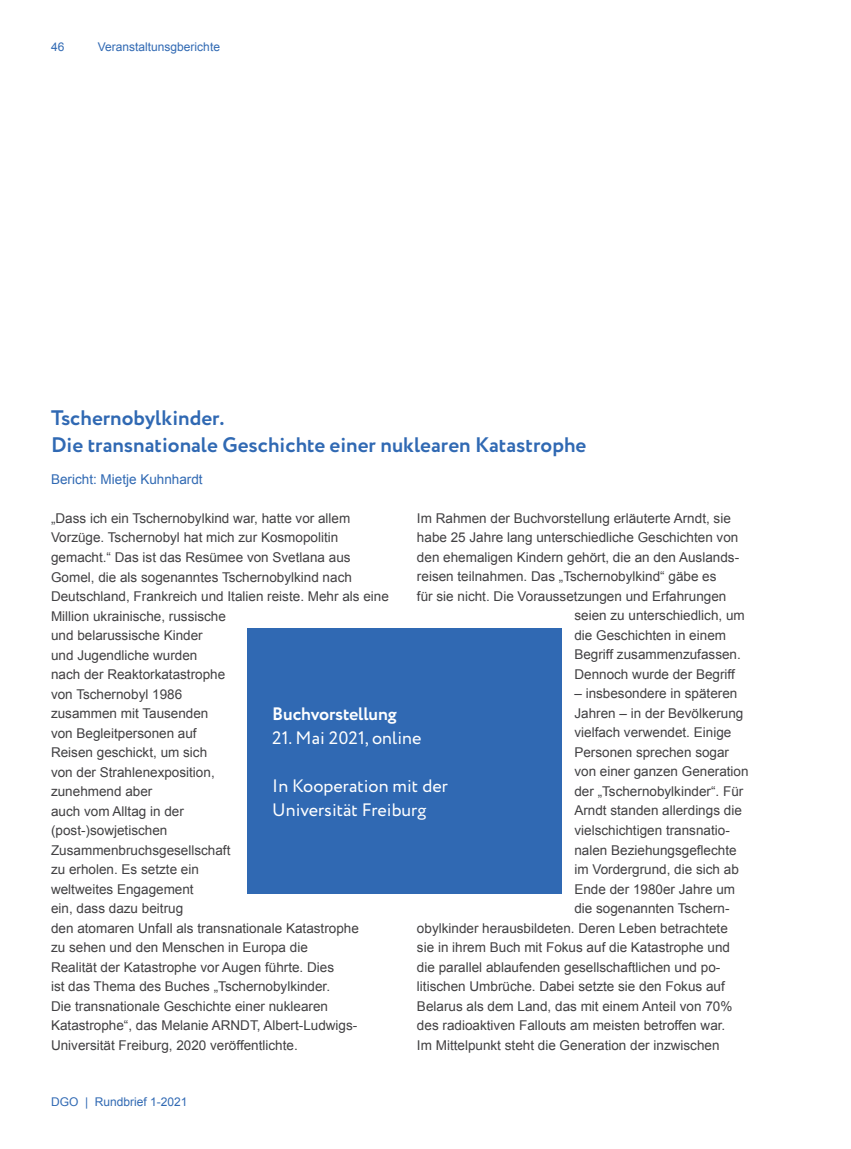
<style>
.page{position:relative;width:851px;height:1149px;background:#fff}
.page>*{position:absolute;margin:0;border:0;box-sizing:border-box;transform-origin:0 0}
.t1{font:700 21px/27px "Circe";color:#3069b3}
.t2{font:18px/24px "Circe";color:#fff}
.t3{font:700 18px "Circe";letter-spacing:-.01em;color:#fff}
.t4{font:13.5px/19.5px "Arial";color:#414042}
.t5{font:13.5px "Arial";color:#3069b3}
.t6{font:12px "Arial";color:#3069b3}
</style>
<div class="page">
<div style="left:247px;top:628px;width:314px;height:265px;background:#3069b3"></div>
<p class="t6" style="left:51px;top:39px;width:15px">46</p>
<p class="t6" style="left:98px;top:39px;width:124px">Veranstaltunsgberichte</p>
<h1 class="t1" style="left:51px;top:405px;width:537px">Tschernobylkinder.<br>Die transnationale Geschichte einer nuklearen Katastrophe</h1>
<p class="t5" style="left:51px;top:470px;width:153px">Bericht: Mietje Kuhnhardt</p>
<p class="t4" style="left:51px;top:508px;width:339px">„Dass ich ein Tschernobylkind war, hatte vor allem Vorzüge. Tschernobyl hat mich zur Kosmopolitin gemacht.“ Das ist das Resümee von Svetlana aus Gomel, die als sogenanntes Tschernobylkind nach Deutschland, Frankreich und Italien reiste. Mehr als eine Million ukrainische, russische<br>und belarussische Kinder<br>und Jugendliche wurden<br>nach der Reaktorkatastrophe<br>von Tschernobyl 1986<br>zusammen mit Tausenden<br>von Begleitpersonen auf<br>Reisen geschickt, um sich<br>von der Strahlenexposition,<br>zunehmend aber<br>auch vom Alltag in der<br>(post-)sowjetischen<br>Zusammenbruchsgesellschaft<br>zu erholen. Es setzte ein<br>weltweites Engagement<br>ein, dass dazu beitrug<br>den atomaren Unfall als transnationale Katastrophe<br>zu sehen und den Menschen in Europa die<br>Realität der Katastrophe vor Augen führte. Dies<br>ist das Thema des Buches „Tschernobylkinder.<br>Die transnationale Geschichte einer nuklearen Katastrophe“, das Melanie ARNDT, Albert-Ludwigs-Universität Freiburg, 2020 veröffentlichte.</p>
<p class="t4" style="left:417px;top:508px;width:315px">Im Rahmen der Buchvorstellung erläuterte Arndt, sie</p>
<p class="t4" style="left:417px;top:528px;width:323px">habe 25 Jahre lang unterschiedliche Geschichten von</p>
<p class="t4" style="left:417px;top:547px;width:323px">den ehemaligen Kindern gehört, die an den Auslands-</p>
<p class="t4" style="left:417px;top:567px;width:301px">reisen teilnahmen. Das „Tschernobylkind“ gäbe es</p>
<p class="t4" style="left:417px;top:586px;width:311px">für sie nicht. Die Voraussetzungen und Erfahrungen</p>
<p class="t4" style="left:574px;top:606px;width:172px">seien zu unterschiedlich, um</p>
<p class="t4" style="left:574px;top:625px;width:153px">die Geschichten in einem</p>
<p class="t4" style="left:574px;top:644px;width:168px">Begriff zusammenzufassen.</p>
<p class="t4" style="left:574px;top:664px;width:162px">Dennoch wurde der Begriff</p>
<p class="t4" style="left:574px;top:683px;width:164px">– insbesondere in späteren</p>
<p class="t4" style="left:574px;top:703px;width:170px">Jahren – in der Bevölkerung</p>
<p class="t4" style="left:574px;top:722px;width:158px">vielfach verwendet. Einige</p>
<p class="t4" style="left:574px;top:742px;width:156px">Personen sprechen sogar</p>
<p class="t4" style="left:574px;top:761px;width:176px">von einer ganzen Generation</p>
<p class="t4" style="left:574px;top:781px;width:170px">der „Tschernobylkinder“. Für</p>
<p class="t4" style="left:574px;top:800px;width:169px">Arndt standen allerdings die</p>
<p class="t4" style="left:574px;top:820px;width:157px">vielschichtigen transnatio-</p>
<p class="t4" style="left:574px;top:839px;width:164px">nalen Beziehungsgeflechte</p>
<p class="t4" style="left:574px;top:859px;width:166px">im Vordergrund, die sich ab</p>
<p class="t4" style="left:574px;top:878px;width:162px">Ende der 1980er Jahre um</p>
<p class="t4" style="left:574px;top:898px;width:157px">die sogenannten Tschern-</p>
<p class="t4" style="left:417px;top:917px;width:312px">obylkinder herausbildeten. Deren Leben betrachtete</p>
<p class="t4" style="left:417px;top:937px;width:314px">sie in ihrem Buch mit Fokus auf die Katastrophe und</p>
<p class="t4" style="left:417px;top:956px;width:305px">die parallel ablaufenden gesellschaftlichen und po-</p>
<p class="t4" style="left:417px;top:976px;width:309px">litischen Umbrüche. Dabei setzte sie den Fokus auf</p>
<p class="t4" style="left:417px;top:995px;width:317px">Belarus als dem Land, das mit einem Anteil von 70%</p>
<p class="t4" style="left:417px;top:1015px;width:310px">des radioaktiven Fallouts am meisten betroffen war.</p>
<p class="t4" style="left:417px;top:1034px;width:304px">Im Mittelpunkt steht die Generation der inzwischen</p>
<h2 class="t3" style="left:272px;top:701px;width:126px">Buchvorstellung</h2>
<h2 class="t2" style="left:272px;top:726px;width:151px">21. Mai 2021, online</h2>
<h2 class="t2" style="left:272px;top:774px;width:177px">In Kooperation mit der<br>Universität Freiburg</h2>
<p class="t6" style="left:51px;top:1093px;width:138px">DGO | Rundbrief 1-2021</p>
</div>
